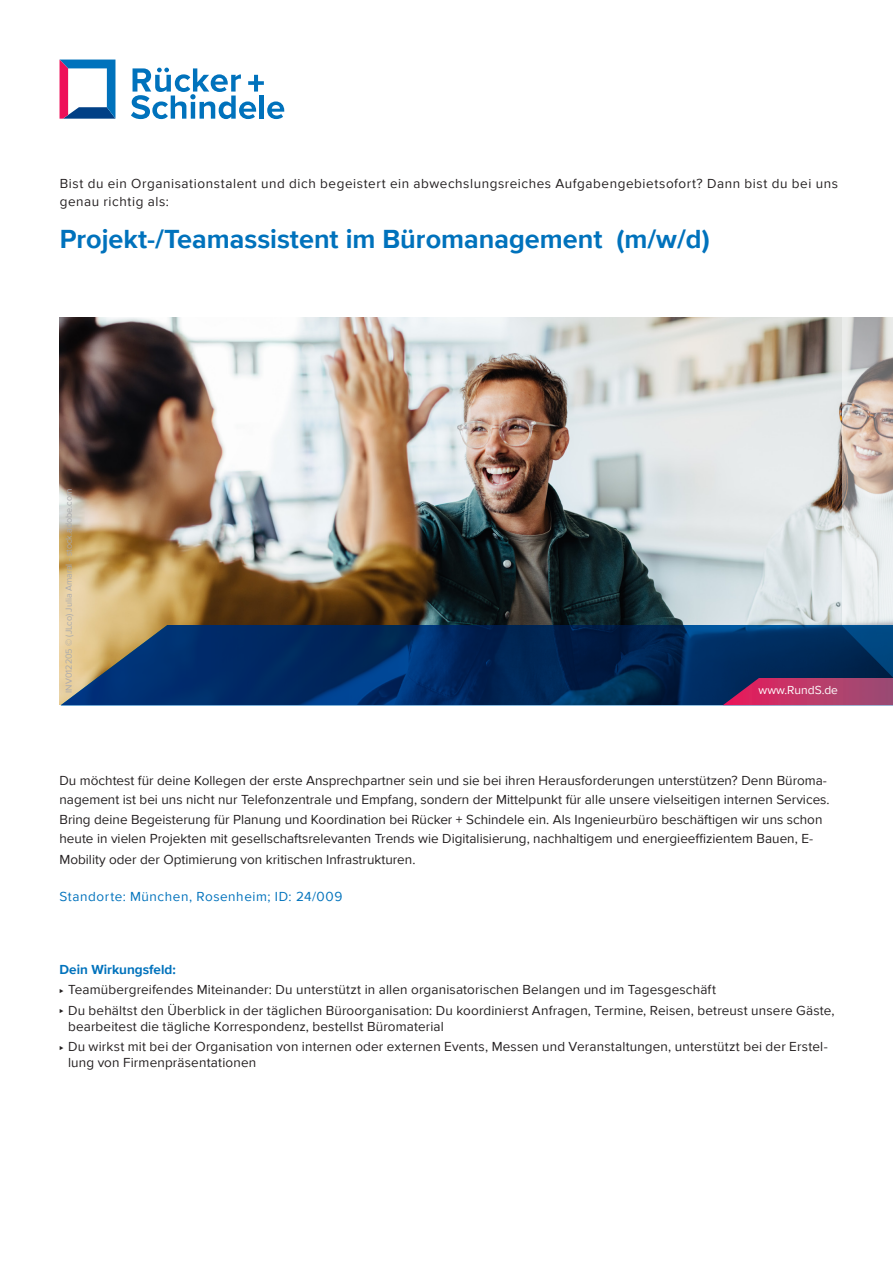
<style>
.page{position:relative;width:893px;height:1263px;background:#fff}
.page>*{position:absolute;margin:0;border:0;box-sizing:border-box;transform-origin:0 0}
.SW_H1{font:700 27px "Proxima Nova";color:#0072bc}
.SW_H1-2{font:13.5px/19.5px "Proxima Nova";color:#231f20}
.SW_H1-3{font:13.5px/18px "Proxima Nova";letter-spacing:.04em;color:#231f20}
.SW_H1-4{font:13.5px "Proxima Nova";letter-spacing:.04em;color:#0072bc}
.t1{font:700 13.5px "Proxima Nova";color:#0072bc}
.t2{font:12px "Proxima Nova";color:#fff}
.t3{font:9px "Proxima Nova";color:#a8a9ad}
.s1{font-size:6.75px}
</style>
<div class="page">
<img style="left:60px;top:318px;width:663px;height:387px">
<svg style="left:131px;top:68px;width:153px;height:51px"></svg>
<svg style="left:60px;top:60px;width:55px;height:59px"></svg>
<svg style="left:61px;top:625px;width:662px;height:80px;background:#113562"></svg>
<svg style="left:723px;top:317px;width:170px;height:389px;background:#b2b1b9"></svg>
<p class="SW_H1-3" style="left:60px;top:174px;width:780px">Bist du ein Organisationstalent und dich begeistert ein abwechslungsreiches Aufgabengebietsofort? Dann bist du bei uns genau richtig als:</p>
<p class="SW_H1" style="left:60px;top:219px;width:651px">Projekt-/Teamassistent im Büromanagement (m/w/d)</p>
<p class="t3" style="left:62px;top:693px;width:205px;rotate:-90deg">INV012205 © (JLco) Julia Amaral - stock.adobe.com</p>
<p class="t2" style="left:759px;top:681px;width:81px">www.RundS.de</p>
<p class="SW_H1-2" style="left:60px;top:770px;width:772px">Du möchtest für deine Kollegen der erste Ansprechpartner sein und sie bei ihren Herausforderungen unterstützen? Denn Büroma&shy;nagement ist bei uns nicht nur Telefonzentrale und Empfang, sondern der Mittelpunkt für alle unsere vielseitigen internen Services.<br>Bring deine Begeisterung für Planung und Koordination bei Rücker + Schindele ein. Als Ingenieurbüro beschäftigen wir uns schon heute in vielen Projekten mit gesellschaftsrelevanten Trends wie Digitalisierung, nachhaltigem und energieeffizientem Bauen, E-</p>
<p class="SW_H1-2" style="left:60px;top:849px;width:357px">Mobility oder der Optimierung von kritischen Infrastrukturen.</p>
<p class="SW_H1-4" style="left:60px;top:887px;width:284px">Standorte: München, Rosenheim; ID: 24/009</p>
<p class="t1" style="left:60px;top:959px;width:118px">Dein Wirkungsfeld:</p>
<p class="SW_H1-2" style="left:60px;top:979px;width:658px"><span class="s1">⊲</span> Teamübergreifendes Miteinander: Du unterstützt in allen organisatorischen Belangen und im Tagesgeschäft</p>
<p class="SW_H1-2" style="left:68px;top:1001px;width:768px;line-height:16.2px;text-indent:-9px"><span class="s1">⊲</span> Du behältst den Überblick in der täglichen Büroorganisation: Du koordinierst Anfragen, Termine, Reisen, betreust unsere Gäste, bearbeitest die tägliche Korrespondenz, bestellst Büromaterial</p>
<p class="SW_H1-2" style="left:68px;top:1038px;width:761px;line-height:16.2px;text-indent:-9px"><span class="s1">⊲</span> Du wirkst mit bei der Organisation von internen oder externen Events, Messen und Veranstaltungen, unterstützt bei der Erstel&shy;lung von Firmenpräsentationen</p>
</div>
